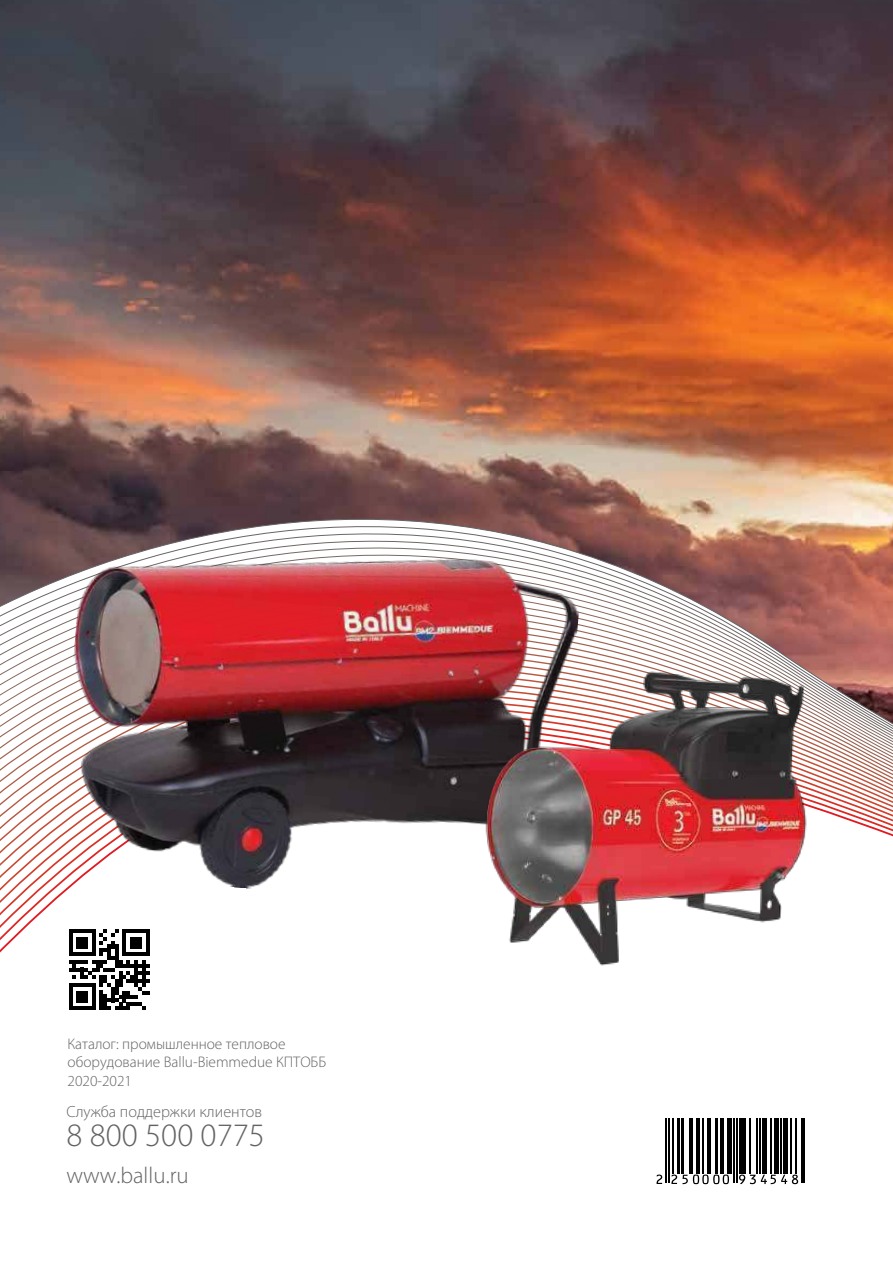
<style>
.page{position:relative;width:893px;height:1263px;background:#fff}
.page>*{position:absolute;margin:0;border:0;box-sizing:border-box;transform-origin:0 0}
.t1{font:300 32.85px "Myriad Pro";color:#626366}
.t2{font:300 22.95px "Myriad Pro";color:#626366}
.t3{font:300 16.2px "Myriad Pro";color:#626366}
.t4{font:300 15.3px/18.5px "Myriad Pro";color:#626366}
</style>
<div class="page">
<img style="left:0;top:0;width:893px;height:953px">
<div style="left:66px;top:926px;width:87px;height:86px;background:#fff"></div>
<svg style="left:69px;top:929px;width:81px;height:81px"></svg>
<img style="left:55px;top:526px;width:528px;height:389px">
<img style="left:434px;top:641px;width:446px;height:325px">
<hr style="left:665px;top:1118px;width:1px;height:64px;background:#000">
<hr style="left:668px;top:1118px;width:1px;height:64px;background:#000">
<hr style="left:673px;top:1118px;width:1px;height:56px;background:#000">
<hr style="left:677px;top:1118px;width:3px;height:56px;background:#000">
<hr style="left:682px;top:1118px;width:2px;height:56px;background:#000">
<hr style="left:689px;top:1118px;width:1px;height:56px;background:#000">
<hr style="left:692px;top:1118px;width:1px;height:56px;background:#000">
<hr style="left:696px;top:1118px;width:4px;height:56px;background:#000">
<hr style="left:702px;top:1118px;width:1px;height:56px;background:#000">
<hr style="left:707px;top:1118px;width:4px;height:56px;background:#000">
<hr style="left:715px;top:1118px;width:3px;height:56px;background:#000">
<hr style="left:720px;top:1118px;width:1px;height:56px;background:#000">
<hr style="left:723px;top:1118px;width:1px;height:56px;background:#000">
<hr style="left:727px;top:1118px;width:4px;height:56px;background:#000">
<hr style="left:733px;top:1118px;width:1px;height:64px;background:#000">
<hr style="left:736px;top:1118px;width:1px;height:64px;background:#000">
<hr style="left:739px;top:1118px;width:4px;height:56px;background:#000">
<hr style="left:745px;top:1118px;width:1px;height:56px;background:#000">
<hr style="left:749px;top:1118px;width:1px;height:56px;background:#000">
<hr style="left:757px;top:1118px;width:1px;height:56px;background:#000">
<hr style="left:760px;top:1118px;width:1px;height:56px;background:#000">
<hr style="left:763px;top:1118px;width:4px;height:56px;background:#000">
<hr style="left:770px;top:1118px;width:1px;height:56px;background:#000">
<hr style="left:774px;top:1118px;width:4px;height:56px;background:#000">
<hr style="left:780px;top:1118px;width:1px;height:56px;background:#000">
<hr style="left:783px;top:1118px;width:4px;height:56px;background:#000">
<hr style="left:791px;top:1118px;width:1px;height:56px;background:#000">
<hr style="left:795px;top:1118px;width:1px;height:56px;background:#000">
<hr style="left:801px;top:1118px;width:1px;height:64px;background:#000">
<hr style="left:804px;top:1118px;width:1px;height:64px;background:#000">
<svg style="left:657px;top:1174px;width:5px;height:10px"></svg>
<svg style="left:671px;top:1174px;width:58px;height:10px"></svg>
<svg style="left:739px;top:1174px;width:59px;height:10px"></svg>
<p class="t4" style="left:68px;top:1036px;width:260px">Каталог: промышленное тепловое оборудование Ballu-Biemmedue КПТОББ<br>2020-2021</p>
<p class="t3" style="left:66px;top:1105px;width:197px">Служба поддержки клиентов</p>
<h1 class="t1" style="left:66px;top:1123px;width:200px">8 800 500 0775</h1>
<h2 class="t2" style="left:66px;top:1166px;width:124px">www.ballu.ru</h2>
</div>
